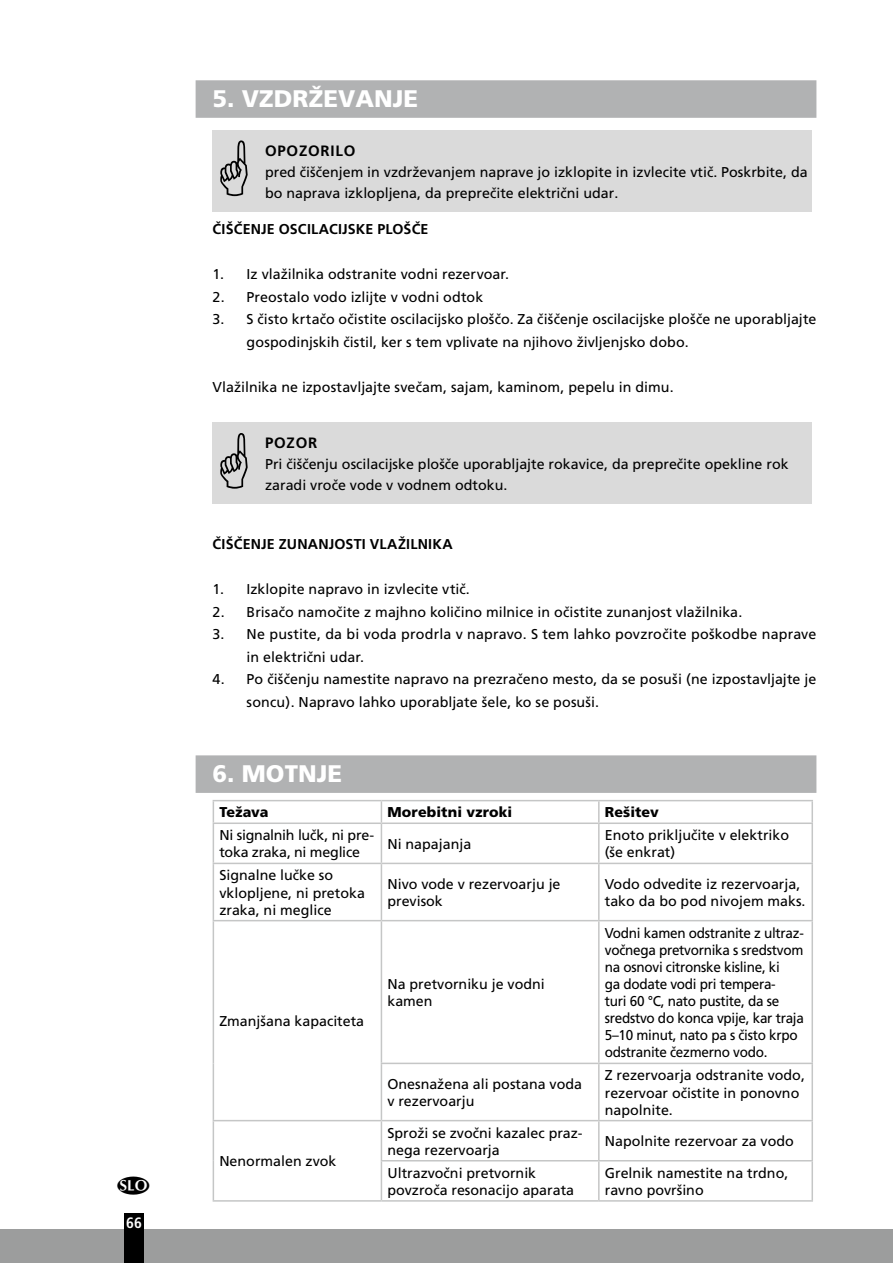
<style>
.page{position:relative;width:893px;height:1263px;background:#fff}
.page>*{position:absolute;margin:0;border:0;box-sizing:border-box;transform-origin:0 0}
.t1{font:900 24px "Frutiger CE";color:#fff}
.t2{font:700 15px "Frutiger CE";letter-spacing:.05em;color:#000}
.t3{font:700 condensed 15px "Frutiger LT Std";color:#fff}
.t4{font:14.25px/17.1px "Frutiger CE";color:#000}
.t5{font:14.25px/17.1px "Frutiger CE";letter-spacing:-.02em;color:#000;scale:.95 1}
.t6{font:700 14.25px "Frutiger CE";letter-spacing:.015em;color:#000}
.t7{font:14.25px/17.1px "Frutiger CE";letter-spacing:-.02em;color:#000}
.t8{font:900 14.25px "Frutiger CE";letter-spacing:.005em;color:#000}
</style>
<div class="page">
<div style="left:0;top:1229px;width:893px;height:34px;background:#9c9d9d"></div>
<div style="left:124px;top:1213px;width:20px;height:50px;background:#000"></div>
<div style="left:196px;top:80px;width:620px;height:38px;background:#b1b2b3"></div>
<div style="left:196px;top:755px;width:620px;height:38px;background:#b1b2b3"></div>
<div style="left:213px;top:130px;width:51px;height:82px;background:#dadada"></div>
<div style="left:264px;top:130px;width:548px;height:82px;background:#dadada"></div>
<div style="left:213px;top:423px;width:51px;height:81px;background:#dadada"></div>
<div style="left:264px;top:423px;width:548px;height:81px;background:#dadada"></div>
<hr style="left:213px;top:800px;width:168px;height:1px;background:#c5c6c6">
<svg style="left:213px;top:801px;width:1px;height:21px"></svg>
<hr style="left:381px;top:800px;width:218px;height:1px;background:#c5c6c6">
<svg style="left:381px;top:801px;width:1px;height:21px"></svg>
<hr style="left:599px;top:800px;width:214px;height:1px;background:#c5c6c6">
<hr style="left:598px;top:801px;width:2px;height:21px;background:#c5c6c6">
<hr style="left:811px;top:801px;width:2px;height:21px;background:#c5c6c6">
<hr style="left:213px;top:822px;width:168px;height:2px;background:#c5c6c6">
<hr style="left:213px;top:824px;width:1px;height:39px;background:#c5c6c6">
<hr style="left:381px;top:822px;width:218px;height:2px;background:#c5c6c6">
<hr style="left:381px;top:824px;width:1px;height:39px;background:#c5c6c6">
<hr style="left:599px;top:822px;width:214px;height:2px;background:#c5c6c6">
<hr style="left:598px;top:824px;width:2px;height:39px;background:#c5c6c6">
<hr style="left:811px;top:824px;width:2px;height:39px;background:#c5c6c6">
<hr style="left:213px;top:863px;width:168px;height:1px;background:#c5c6c6">
<hr style="left:213px;top:864px;width:1px;height:56px;background:#c5c6c6">
<hr style="left:381px;top:863px;width:218px;height:1px;background:#c5c6c6">
<hr style="left:381px;top:864px;width:1px;height:56px;background:#c5c6c6">
<hr style="left:599px;top:863px;width:214px;height:1px;background:#c5c6c6">
<hr style="left:598px;top:864px;width:2px;height:56px;background:#c5c6c6">
<hr style="left:811px;top:864px;width:2px;height:56px;background:#c5c6c6">
<hr style="left:213px;top:920px;width:168px;height:1px;background:#c5c6c6">
<hr style="left:213px;top:921px;width:1px;height:142px;background:#c5c6c6">
<hr style="left:381px;top:920px;width:218px;height:1px;background:#c5c6c6">
<hr style="left:381px;top:921px;width:1px;height:142px;background:#c5c6c6">
<hr style="left:599px;top:920px;width:214px;height:1px;background:#c5c6c6">
<hr style="left:598px;top:921px;width:2px;height:142px;background:#c5c6c6">
<hr style="left:811px;top:921px;width:2px;height:142px;background:#c5c6c6">
<hr style="left:213px;top:1063px;width:1px;height:57px;background:#c5c6c6">
<hr style="left:381px;top:1063px;width:218px;height:1px;background:#c5c6c6">
<hr style="left:381px;top:1064px;width:1px;height:56px;background:#c5c6c6">
<hr style="left:599px;top:1063px;width:214px;height:1px;background:#c5c6c6">
<hr style="left:598px;top:1064px;width:2px;height:56px;background:#c5c6c6">
<hr style="left:811px;top:1064px;width:2px;height:56px;background:#c5c6c6">
<hr style="left:213px;top:1120px;width:168px;height:1px;background:#c5c6c6">
<hr style="left:213px;top:1121px;width:1px;height:40px;background:#c5c6c6">
<hr style="left:381px;top:1120px;width:218px;height:1px;background:#c5c6c6">
<hr style="left:381px;top:1121px;width:1px;height:39px;background:#c5c6c6">
<hr style="left:599px;top:1120px;width:214px;height:1px;background:#c5c6c6">
<hr style="left:598px;top:1121px;width:2px;height:39px;background:#c5c6c6">
<hr style="left:811px;top:1121px;width:2px;height:39px;background:#c5c6c6">
<hr style="left:213px;top:1161px;width:1px;height:39px;background:#c5c6c6">
<hr style="left:381px;top:1160px;width:218px;height:1px;background:#c5c6c6">
<hr style="left:381px;top:1161px;width:1px;height:39px;background:#c5c6c6">
<hr style="left:599px;top:1160px;width:214px;height:1px;background:#c5c6c6">
<hr style="left:598px;top:1161px;width:2px;height:39px;background:#c5c6c6">
<hr style="left:811px;top:1161px;width:2px;height:39px;background:#c5c6c6">
<hr style="left:213px;top:1200px;width:168px;height:2px;background:#c5c6c6">
<hr style="left:381px;top:1200px;width:218px;height:2px;background:#c5c6c6">
<hr style="left:599px;top:1200px;width:214px;height:2px;background:#c5c6c6">
<p class="t3" style="left:126px;top:1214px;width:17px">66</p>
<h1 class="t1" style="left:213px;top:84px;width:207px">5. VZDRŽEVANJE</h1>
<p class="t2" style="left:265px;top:141px;width:92px">OPOZORILO</p>
<p class="t4" style="left:265px;top:161px;width:544px;line-height:21px">pred čiščenjem in vzdrževanjem naprave jo izklopite in izvlecite vtič. Poskrbite, da bo naprava izklopljena, da preprečite električni udar.</p>
<p class="t6" style="left:213px;top:221px;width:217px">ČIŠČENJE OSCILACIJSKE PLOŠČE</p>
<p class="t4" style="left:213px;top:265px;width:298px">1. Iz vlažilnika odstranite vodni rezervoar.</p>
<p class="t4" style="left:213px;top:288px;width:272px">2. Preostalo vodo izlijte v vodni odtok</p>
<p class="t4" style="left:247px;top:308px;width:571px;line-height:22.5px;text-indent:-34px">3. S čisto krtačo očistite oscilacijsko ploščo. Za čiščenje oscilacijske plošče ne uporabljajte gospodinjskih čistil, ker s tem vplivate na njihovo življenjsko dobo.</p>
<p class="t4" style="left:213px;top:378px;width:462px">Vlažilnika ne izpostavljajte svečam, sajam, kaminom, pepelu in dimu.</p>
<p class="t2" style="left:265px;top:434px;width:54px">POZOR</p>
<p class="t4" style="left:265px;top:454px;width:525px;line-height:21px">Pri čiščenju oscilacijske plošče uporabljajte rokavice, da preprečite opekline rok zaradi vroče vode v vodnem odtoku.</p>
<p class="t6" style="left:213px;top:536px;width:242px">ČIŠČENJE ZUNANJOSTI VLAŽILNIKA</p>
<p class="t4" style="left:213px;top:580px;width:259px">1. Izklopite napravo in izvlecite vtič.</p>
<p class="t4" style="left:213px;top:603px;width:531px">2. Brisačo namočite z majhno količino milnice in očistite zunanjost vlažilnika.</p>
<p class="t4" style="left:247px;top:623px;width:571px;line-height:22.5px;text-indent:-34px">3. Ne pustite, da bi voda prodrla v napravo. S tem lahko povzročite poškodbe naprave in električni udar.</p>
<p class="t4" style="left:247px;top:668px;width:571px;line-height:22.5px;text-indent:-34px">4. Po čiščenju namestite napravo na prezračeno mesto, da se posuši (ne izpostavljajte je soncu). Napravo lahko uporabljate šele, ko se posuši.</p>
<h1 class="t1" style="left:213px;top:759px;width:131px">6. MOTNJE</h1>
<p class="t8" style="left:219px;top:804px;width:51px">Težava</p>
<p class="t8" style="left:387px;top:804px;width:126px">Morebitni vzroki</p>
<p class="t8" style="left:605px;top:804px;width:55px">Rešitev</p>
<p class="t7" style="left:219px;top:827px;width:156px">Ni signalnih lučk, ni pre&shy;toka zraka, ni meglice</p>
<p class="t4" style="left:387px;top:835px;width:85px">Ni napajanja</p>
<p class="t4" style="left:605px;top:827px;width:186px">Enoto priključite v elektriko (še enkrat)</p>
<p class="t4" style="left:219px;top:867px;width:147px">Signalne lučke so vklopljene, ni pretoka zraka, ni meglice</p>
<p class="t4" style="left:387px;top:875px;width:175px">Nivo vode v rezervoarju je previsok</p>
<p class="t4" style="left:605px;top:875px;width:202px">Vodo odvedite iz rezervoarja, tako da bo pod nivojem maks.</p>
<p class="t4" style="left:219px;top:1012px;width:146px">Zmanjšana kapaciteta</p>
<p class="t4" style="left:219px;top:1153px;width:119px">Nenormalen zvok</p>
<p class="t4" style="left:387px;top:975px;width:159px">Na pretvorniku je vodni kamen</p>
<p class="t5" style="left:605px;top:924px;width:211px">Vodni kamen odstranite z ultraz&shy;vočnega pretvornika s sredstvom na osnovi citronske kisline, ki<br>ga dodate vodi pri tempera-<br>turi 60 °C, nato pustite, da se sredstvo do konca vpije, kar traja<br>5–10 minut, nato pa s čisto krpo odstranite čezmerno vodo.</p>
<p class="t4" style="left:387px;top:1075px;width:196px">Onesnažena ali postana voda v rezervoarju</p>
<p class="t4" style="left:605px;top:1067px;width:202px">Z rezervoarja odstranite vodo, rezervoar očistite in ponovno napolnite.</p>
<p class="t4" style="left:387px;top:1124px;width:197px">Sproži se zvočni kazalec praz&shy;nega rezervoarja</p>
<p class="t4" style="left:605px;top:1133px;width:191px">Napolnite rezervoar za vodo</p>
<p class="t4" style="left:387px;top:1164px;width:188px">Ultrazvočni pretvornik povzroča resonacijo aparata</p>
<p class="t4" style="left:605px;top:1164px;width:185px">Grelnik namestite na trdno, ravno površino</p>
</div>
